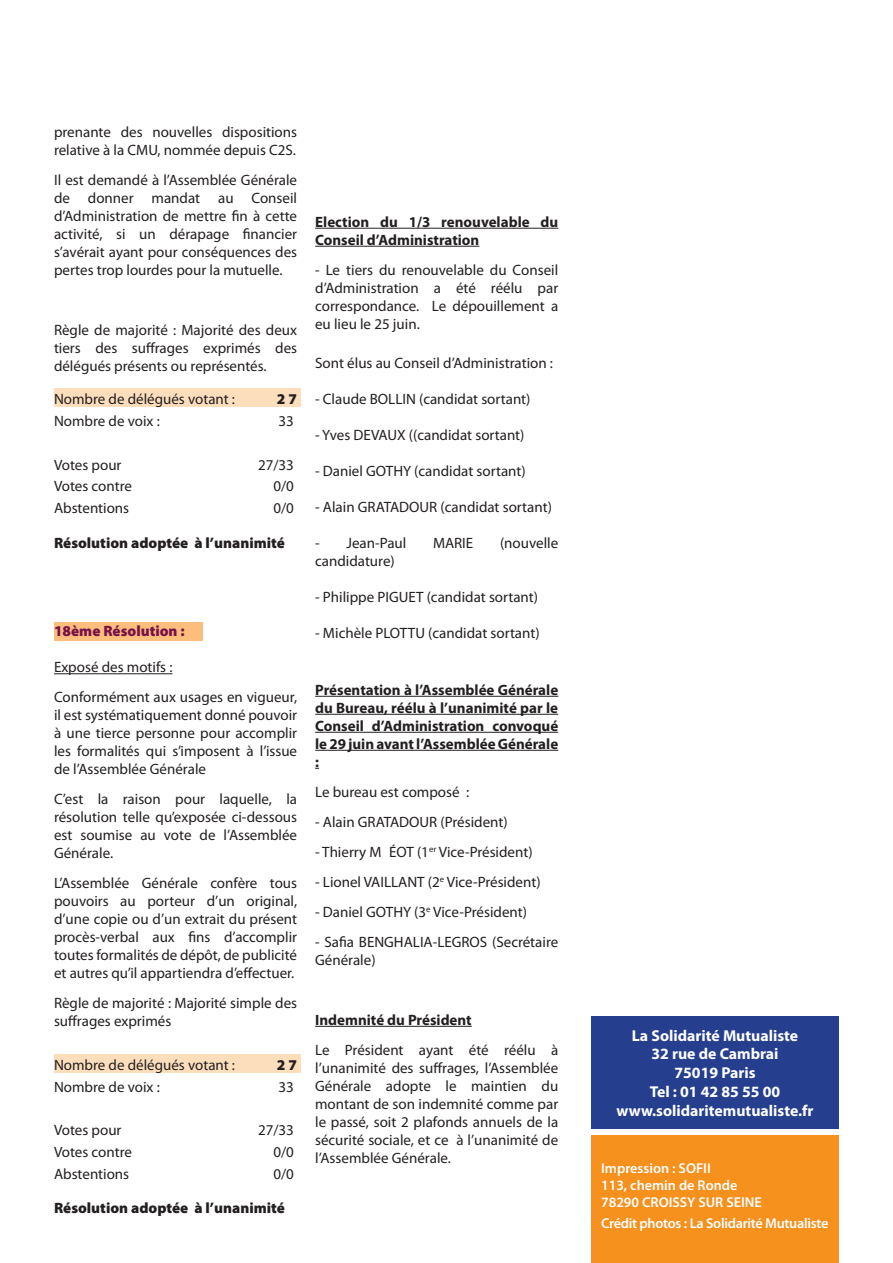
<style>
.page{position:relative;width:893px;height:1263px;background:#fff}
.page>*{position:absolute;margin:0;border:0;box-sizing:border-box;transform-origin:0 0}
.t1{font:700 15.75px/18.9px "Myriad Pro";color:#fff;text-align:center}
.t2{font:15px/18px "Myriad Pro";color:#231f20;text-align:justify}
.t3{font:700 15px/18px "Myriad Pro";color:#231f20}
.t4{font:900 15px "Myriad Pro";color:#231f20}
.t5{font:900 15px "Myriad Pro";color:#771248}
.t6{font:600 14.25px/17.1px "Myriad Pro";color:#fff}
.t7{font:600 14.25px "Myriad Pro";letter-spacing:-.02em;color:#fff}
</style>
<div class="page">
<div style="left:54px;top:622px;width:149px;height:19px;background:#fcbe7c"></div>
<div style="left:54px;top:389px;width:247px;height:18px;background:#fddebc"></div>
<div style="left:54px;top:1054px;width:247px;height:19px;background:#fddebc"></div>
<hr style="left:54px;top:673px;width:119px;height:1px;background:#231f20">
<hr style="left:315px;top:228px;width:243px;height:1px;background:#231f20">
<hr style="left:315px;top:246px;width:164px;height:1px;background:#231f20">
<hr style="left:315px;top:696px;width:243px;height:1px;background:#231f20">
<hr style="left:315px;top:714px;width:243px;height:1px;background:#231f20">
<hr style="left:315px;top:732px;width:243px;height:1px;background:#231f20">
<hr style="left:315px;top:750px;width:243px;height:1px;background:#231f20">
<hr style="left:315px;top:1026px;width:157px;height:1px;background:#231f20">
<div style="left:591px;top:1135px;width:248px;height:128px;background:#f6911e"></div>
<div style="left:591px;top:1016px;width:248px;height:112px;background:#253f8e"></div>
<p class="t2" style="left:54px;top:122px;width:245px">prenante des nouvelles dispositions relative à la CMU, nommée depuis C2S.</p>
<p class="t2" style="left:54px;top:170px;width:245px">Il est demandé à l’Assemblée Générale de donner mandat au Conseil d’Administration de mettre fin à cette activité, si un dérapage financier s’avérait ayant pour conséquences des pertes trop lourdes pour la mutuelle.</p>
<p class="t2" style="left:54px;top:320px;width:245px">Règle de majorité : Majorité des deux tiers des suffrages exprimés des délégués présents ou représentés.</p>
<p class="t2" style="left:54px;top:390px;width:183px">Nombre de délégués votant :</p>
<p class="t4" style="left:277px;top:389px;width:22px">27</p>
<p class="t2" style="left:54px;top:412px;width:107px">Nombre de voix :</p>
<p class="t2" style="left:279px;top:412px;width:17px">33</p>
<p class="t2" style="left:54px;top:455px;width:69px">Votes pour</p>
<p class="t2" style="left:258px;top:455px;width:37px">27/33</p>
<p class="t2" style="left:54px;top:477px;width:79px">Votes contre</p>
<p class="t2" style="left:273px;top:477px;width:22px">0/0</p>
<p class="t2" style="left:54px;top:499px;width:77px">Abstentions</p>
<p class="t2" style="left:273px;top:499px;width:22px">0/0</p>
<p class="t4" style="left:54px;top:533px;width:232px">Résolution adoptée à l’unanimité</p>
<p class="t5" style="left:54px;top:621px;width:132px">18ème Résolution :</p>
<p class="t2" style="left:54px;top:652px;width:245px;line-height:30px">Exposé des motifs :<br>Conformément aux usages en vigueur,</p>
<p class="t2" style="left:54px;top:706px;width:245px">il est systématiquement donné pouvoir à une tierce personne pour accomplir les formalités qui s’imposent à l’issue de l’Assemblée Générale</p>
<p class="t2" style="left:54px;top:790px;width:245px">C’est la raison pour laquelle, la résolution telle qu’exposée ci-dessous est soumise au vote de l’Assemblée Générale.</p>
<p class="t2" style="left:54px;top:874px;width:245px">L’Assemblée Générale confère tous pouvoirs au porteur d’un original, d’une copie ou d’un extrait du présent procès-verbal aux fins d’accomplir toutes formalités de dépôt, de publicité et autres qu’il appartiendra d’effectuer.</p>
<p class="t2" style="left:54px;top:994px;width:245px">Règle de majorité : Majorité simple des suffrages exprimés</p>
<p class="t2" style="left:54px;top:1055px;width:183px">Nombre de délégués votant :</p>
<p class="t4" style="left:277px;top:1055px;width:22px">27</p>
<p class="t2" style="left:54px;top:1077px;width:107px">Nombre de voix :</p>
<p class="t2" style="left:279px;top:1077px;width:17px">33</p>
<p class="t2" style="left:54px;top:1121px;width:69px">Votes pour</p>
<p class="t2" style="left:258px;top:1121px;width:37px">27/33</p>
<p class="t2" style="left:54px;top:1142px;width:79px">Votes contre</p>
<p class="t2" style="left:273px;top:1142px;width:22px">0/0</p>
<p class="t2" style="left:54px;top:1164px;width:77px">Abstentions</p>
<p class="t2" style="left:273px;top:1164px;width:22px">0/0</p>
<p class="t4" style="left:54px;top:1198px;width:232px">Résolution adoptée à l’unanimité</p>
<p class="t3" style="left:315px;top:212px;width:245px">Election du 1/3 renouvelable du<br>Conseil d’Administration</p>
<p class="t2" style="left:315px;top:260px;width:245px">- Le tiers du renouvelable du Conseil d’Administration a été réélu par correspondance. Le dépouillement a eu lieu le 25 juin.</p>
<p class="t2" style="left:315px;top:353px;width:239px">Sont élus au Conseil d’Administration :</p>
<p class="t2" style="left:315px;top:389px;width:217px">- Claude BOLLIN (candidat sortant)</p>
<p class="t2" style="left:315px;top:425px;width:211px">- Yves DEVAUX ((candidat sortant)</p>
<p class="t2" style="left:315px;top:461px;width:212px">- Daniel GOTHY (candidat sortant)</p>
<p class="t2" style="left:315px;top:497px;width:238px">- Alain GRATADOUR (candidat sortant)</p>
<p class="t2" style="left:315px;top:533px;width:93px">- Jean-Paul</p>
<p class="t2" style="left:433px;top:533px;width:42px">MARIE</p>
<p class="t2" style="left:500px;top:533px;width:60px">(nouvelle</p>
<p class="t2" style="left:315px;top:551px;width:81px">candidature)</p>
<p class="t2" style="left:315px;top:587px;width:224px">- Philippe PIGUET (candidat sortant)</p>
<p class="t2" style="left:315px;top:623px;width:226px">- Michèle PLOTTU (candidat sortant)</p>
<p class="t3" style="left:315px;top:680px;width:245px;text-align:justify">Présentation à l’Assemblée Générale du Bureau, réélu à l’unanimité par le Conseil d’Administration convoqué le 29 juin avant l’Assemblée Générale :</p>
<p class="t2" style="left:315px;top:782px;width:155px">Le bureau est composé :</p>
<p class="t2" style="left:315px;top:812px;width:194px">- Alain GRATADOUR (Président)</p>
<p class="t2" style="left:315px;top:842px;width:219px">- Thierry M֤ÉOT (1<sup>er</sup> Vice-Président)</p>
<p class="t2" style="left:315px;top:872px;width:227px">- Lionel VAILLANT (2<sup>e</sup> Vice-Président)</p>
<p class="t2" style="left:315px;top:902px;width:213px">- Daniel GOTHY (3<sup>e</sup> Vice-Président)</p>
<p class="t2" style="left:315px;top:932px;width:245px">- Safia BENGHALIA-LEGROS (Secrétaire<br>Générale)</p>
<p class="t3" style="left:315px;top:1010px;width:158px">Indemnité du Président</p>
<p class="t2" style="left:315px;top:1040px;width:245px">Le Président ayant été réélu à l’unanimité des suffrages, l’Assemblée Générale adopte le maintien du montant de son indemnité comme par le passé, soit 2 plafonds annuels de la sécurité sociale, et ce à l’unanimité de l’Assemblée Générale.</p>
<p class="t1" style="left:616px;top:1025px;width:199px">La Solidarité Mutualiste<br>32 rue de Cambrai<br>75019 Paris<br>Tel : 01 42 85 55 00 www.solidaritemutualiste.fr</p>
<p class="t6" style="left:601px;top:1159px;width:162px">Impression : SOFII<br>113, chemin de Ronde<br>78290 CROISSY SUR SEINE</p>
<p class="t7" style="left:601px;top:1214px;width:229px">Crédit photos : La Solidarité Mutualiste</p>
</div>
